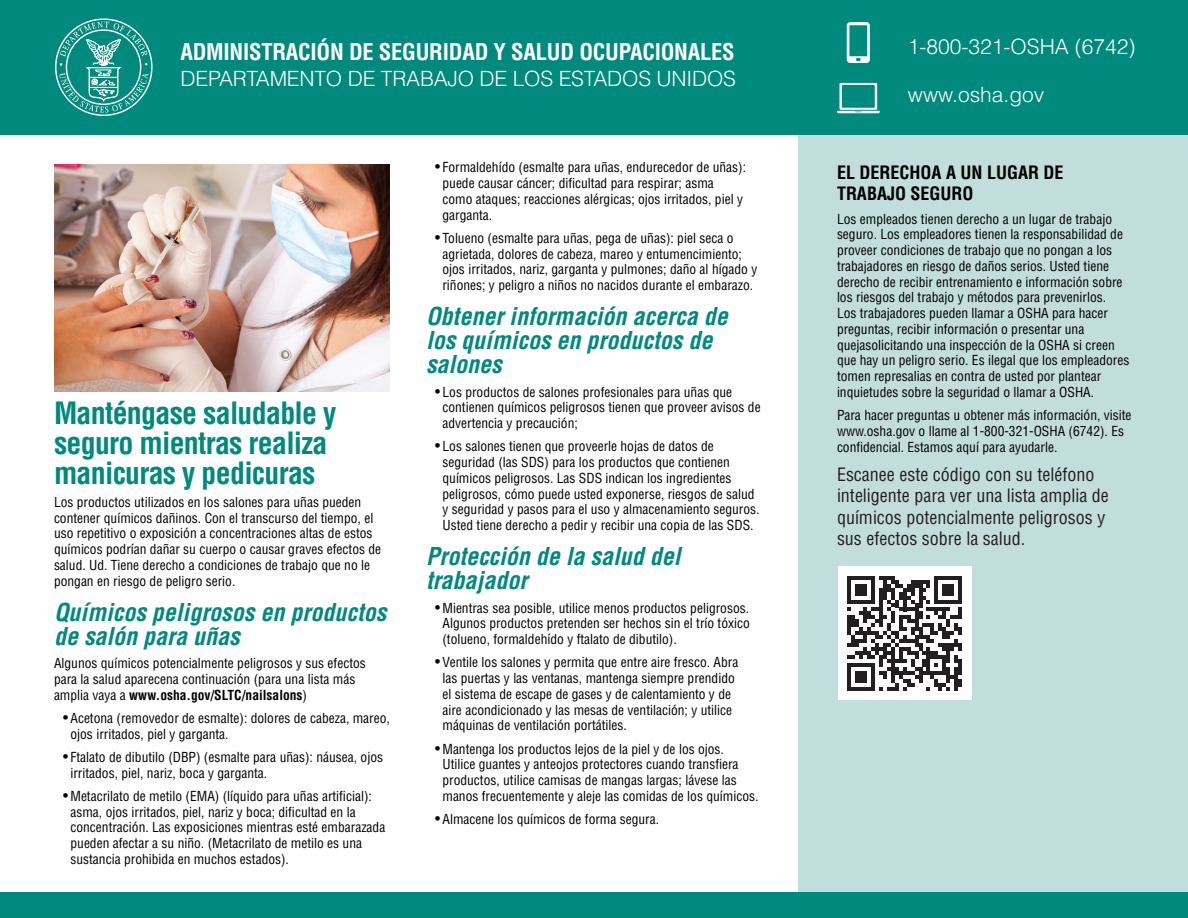
<style>
.page{position:relative;width:1188px;height:918px;background:#fff}
.page>*{position:absolute;margin:0;border:0;box-sizing:border-box;transform-origin:0 0}
.Bold_text{font:700 condensed 30px/30px "Helvetica LT Std";letter-spacing:-.025em;color:#008a7d}
.Bold_text-2{font:italic 700 condensed 24px/24px "Helvetica LT Std";color:#008a7d}
.t1{font:700 condensed 22.5px "Helvetica LT Std";letter-spacing:-.01em;color:#fff}
.t2{font:300 21px "Helvetica LT Std";letter-spacing:-.01em;color:#fff}
.Paragraph_Style_1{font:condensed 18px/21.6px "Helvetica LT Std";color:#231f20}
.Bold_text-3{font:700 condensed 18px/21.6px "Helvetica LT Std";color:#000}
.Regular_text{font:condensed 13.5px/15.8px "Helvetica LT Std";color:#000}
.s1{font-weight:700}
.s2{font-size:15px}
</style>
<div class="page">
<div style="left:798px;top:0;width:390px;height:918px;background:#c1dedc"></div>
<div style="left:0;top:0;width:1188px;height:135px;background:#008a7d"></div>
<svg style="left:59px;top:22px;width:89px;height:91px"></svg>
<svg style="left:837px;top:83px;width:43px;height:30px"></svg>
<svg style="left:847px;top:22px;width:23px;height:41px"></svg>
<div style="left:0;top:892px;width:1188px;height:26px;background:#008a7d"></div>
<img style="left:54px;top:164px;width:336px;height:227px">
<div style="left:838px;top:566px;width:134px;height:134px;background:#fff"></div>
<svg style="left:847px;top:576px;width:115px;height:115px"></svg>
<p class="t1" style="left:180px;top:38px;width:556px">ADMINISTRACIÓN DE SEGURIDAD Y SALUD OCUPACIONALES</p>
<p class="t2" style="left:180px;top:65px;width:557px">DEPARTAMENTO DE TRABAJO DE LOS ESTADOS UNIDOS</p>
<p class="Bold_text" style="left:54px;top:398px;width:284px">Manténgase saludable y seguro mientras realiza manicuras y pedicuras</p>
<p class="Regular_text" style="left:54px;top:494px;width:329px">Los productos utilizados en los salones para uñas pueden contener químicos dañinos. Con el transcurso del tiempo, el uso repetitivo o exposición a concentraciones altas de estos químicos podrían dañar su cuerpo o causar graves efectos de salud. Ud. Tiene derecho a condiciones de trabajo que no le pongan en riesgo de peligro serio.</p>
<p class="Bold_text-2" style="left:54px;top:600px;width:334px">Químicos peligrosos en productos de salón para uñas</p>
<p class="Regular_text" style="left:54px;top:655px;width:313px">Algunos químicos potencialmente peligrosos y sus efectos para la salud aparecena continuación (para una lista más amplia vaya a <span class="s1">www.osha.gov/SLTC/nailsalons</span>)</p>
<p class="Regular_text" style="left:70px;top:710px;width:321px;text-indent:-8px"><span class="s2">•</span> Acetona (removedor de esmalte): dolores de cabeza, mareo, ojos irritados, piel y garganta.</p>
<p class="Regular_text" style="left:70px;top:749px;width:314px;text-indent:-8px"><span class="s2">•</span> Ftalato de dibutilo (DBP) (esmalte para uñas): náusea, ojos irritados, piel, nariz, boca y garganta.</p>
<p class="Regular_text" style="left:70px;top:788px;width:316px;text-indent:-8px"><span class="s2">•</span> Metacrilato de metilo (EMA) (líquido para uñas artificial): asma, ojos irritados, piel, nariz y boca; dificultad en la concentración. Las exposiciones mientras esté embarazada pueden afectar a su niño. (Metacrilato de metilo es una sustancia prohibida en muchos estados).</p>
<p class="Regular_text" style="left:442px;top:160px;width:305px;text-indent:-8px"><span class="s2">•</span> Formaldehído (esmalte para uñas, endurecedor de uñas): puede causar cáncer; dificultad para respirar; asma como ataques; reacciones alérgicas; ojos irritados, piel y garganta.</p>
<p class="Regular_text" style="left:442px;top:230px;width:316px;text-indent:-8px"><span class="s2">•</span> Tolueno (esmalte para uñas, pega de uñas): piel seca o agrietada, dolores de cabeza, mareo y entumencimiento; ojos irritados, nariz, garganta y pulmones; daño al hígado y riñones; y peligro a niños no nacidos durante el embarazo.</p>
<p class="Bold_text-2" style="left:426px;top:305px;width:303px">Obtener información acerca de los químicos en productos de salones</p>
<p class="Regular_text" style="left:442px;top:384px;width:320px;text-indent:-8px"><span class="s2">•</span> Los productos de salones profesionales para uñas que contienen químicos peligrosos tienen que proveer avisos de advertencia y precaución;</p>
<p class="Regular_text" style="left:442px;top:439px;width:319px;text-indent:-8px"><span class="s2">•</span> Los salones tienen que proveerle hojas de datos de seguridad (las SDS) para los productos que contienen químicos peligrosos. Las SDS indican los ingredientes peligrosos, cómo puede usted exponerse, riesgos de salud y seguridad y pasos para el uso y almacenamiento seguros.<br>Usted tiene derecho a pedir y recibir una copia de las SDS.</p>
<p class="Bold_text-2" style="left:426px;top:545px;width:256px">Protección de la salud del trabajador</p>
<p class="Regular_text" style="left:442px;top:600px;width:309px;text-align:justify;text-indent:-8px"><span class="s2">•</span> Mientras sea posible, utilice menos productos peligrosos.<br>Algunos productos pretenden ser hechos sin el trío tóxico (tolueno, formaldehído y ftalato de dibutilo).</p>
<p class="Regular_text" style="left:442px;top:655px;width:297px;text-indent:-8px"><span class="s2">•</span> Ventile los salones y permita que entre aire fresco. Abra las puertas y las ventanas, mantenga siempre prendido el sistema de escape de gases y de calentamiento y de aire acondicionado y las mesas de ventilación; y utilice máquinas de ventilación portátiles.</p>
<p class="Regular_text" style="left:442px;top:741px;width:317px;text-indent:-8px"><span class="s2">•</span> Mantenga los productos lejos de la piel y de los ojos.<br>Utilice guantes y anteojos protectores cuando transfiera productos, utilice camisas de mangas largas; lávese las manos frecuentemente y aleje las comidas de los químicos.</p>
<p class="Regular_text" style="left:435px;top:811px;width:226px"><span class="s2">•</span> Almacene los químicos de forma segura.</p>
<p class="t2" style="left:908px;top:34px;width:229px">1-800-321-OSHA (6742)</p>
<p class="t2" style="left:908px;top:82px;width:138px">www.osha.gov</p>
<p class="Bold_text-3" style="left:837px;top:161px;width:228px">EL DERECHOA A UN LUGAR DE<br>TRABAJO SEGURO</p>
<p class="Regular_text" style="left:837px;top:211px;width:294px">Los empleados tienen derecho a un lugar de trabajo seguro. Los empleadores tienen la responsabilidad de proveer condiciones de trabajo que no pongan a los trabajadores en riesgo de daños serios. Usted tiene derecho de recibir entrenamiento e información sobre los riesgos del trabajo y métodos para prevenirlos.<br>Los trabajadores pueden llamar a OSHA para hacer preguntas, recibir información o presentar una quejasolicitando una inspección de la OSHA si creen que hay un peligro serio. Es ilegal que los empleadores tomen represalias en contra de usted por plantear inquietudes sobre la seguridad o llamar a OSHA.</p>
<p class="Regular_text" style="left:837px;top:407px;width:296px">Para hacer preguntas u obtener más información, visite www.osha.gov o llame al 1-800-321-OSHA (6742). Es confidencial. Estamos aquí para ayudarle.</p>
<p class="Paragraph_Style_1" style="left:837px;top:463px;width:273px">Escanee este código con su teléfono inteligente para ver una lista amplia de químicos potencialmente peligrosos y sus efectos sobre la salud.</p>
</div>
